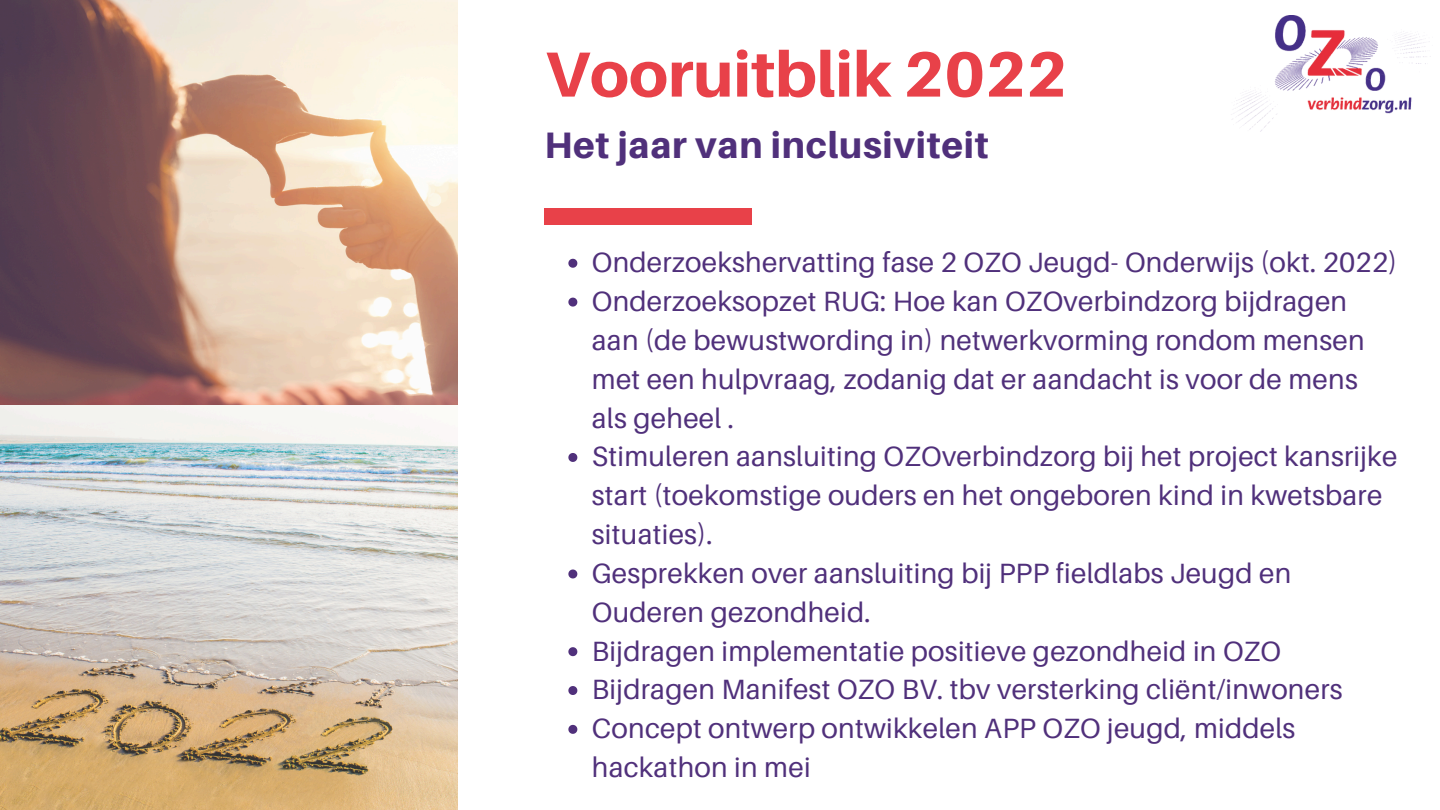
<style>
.page{position:relative;width:1440px;height:810px;background:#fff}
.page>*{position:absolute;margin:0;border:0;box-sizing:border-box;transform-origin:0 0}
.t1{font:800 63.7px "Aileron";color:#e84149}
.t2{font:800 36.8px "Aileron";letter-spacing:.02em;color:#50307b}
.t3{font:27.9px/38.8px "Aileron";letter-spacing:.01em;color:#50307b}
</style>
<div class="page">
<img style="left:0;top:0;width:457px;height:810px">
<svg style="left:568px;top:259px;width:9px;height:9px"></svg>
<svg style="left:568px;top:298px;width:9px;height:9px"></svg>
<svg style="left:568px;top:453px;width:9px;height:9px"></svg>
<svg style="left:568px;top:570px;width:9px;height:8px"></svg>
<svg style="left:568px;top:647px;width:9px;height:9px"></svg>
<svg style="left:568px;top:686px;width:9px;height:9px"></svg>
<svg style="left:568px;top:725px;width:9px;height:9px"></svg>
<div style="left:544px;top:208px;width:208px;height:17px;background:#e84149"></div>
<img style="left:1231px;top:15px;width:200px;height:116px">
<p class="t1" style="left:544px;top:35px;width:524px">Vooruitblik 2022</p>
<p class="t2" style="left:544px;top:122px;width:446px">Het jaar van inclusiviteit</p>
<h1 class="t3" style="left:592px;top:242px;width:807px">Onderzoekshervatting fase 2 OZO Jeugd- Onderwijs (okt. 2022)</h1>
<h2 class="t3" style="left:592px;top:281px;width:774px">Onderzoeksopzet RUG: Hoe kan OZOverbindzorg bijdragen aan (de bewustwording in) netwerkvorming rondom mensen met een hulpvraag, zodanig dat er aandacht is voor de mens als geheel .</h2>
<p class="t3" style="left:592px;top:437px;width:807px">Stimuleren aansluiting OZOverbindzorg bij het project kansrijke start (toekomstige ouders en het ongeboren kind in kwetsbare situaties).</p>
<p class="t3" style="left:592px;top:553px;width:701px">Gesprekken over aansluiting bij PPP fieldlabs Jeugd en<br>Ouderen gezondheid.</p>
<p class="t3" style="left:592px;top:631px;width:691px">Bijdragen implementatie positieve gezondheid in OZO</p>
<p class="t3" style="left:592px;top:670px;width:752px">Bijdragen Manifest OZO BV. tbv versterking cliënt/inwoners</p>
<p class="t3" style="left:592px;top:709px;width:705px">Concept ontwerp ontwikkelen APP OZO jeugd, middels hackathon in mei</p>
</div>
